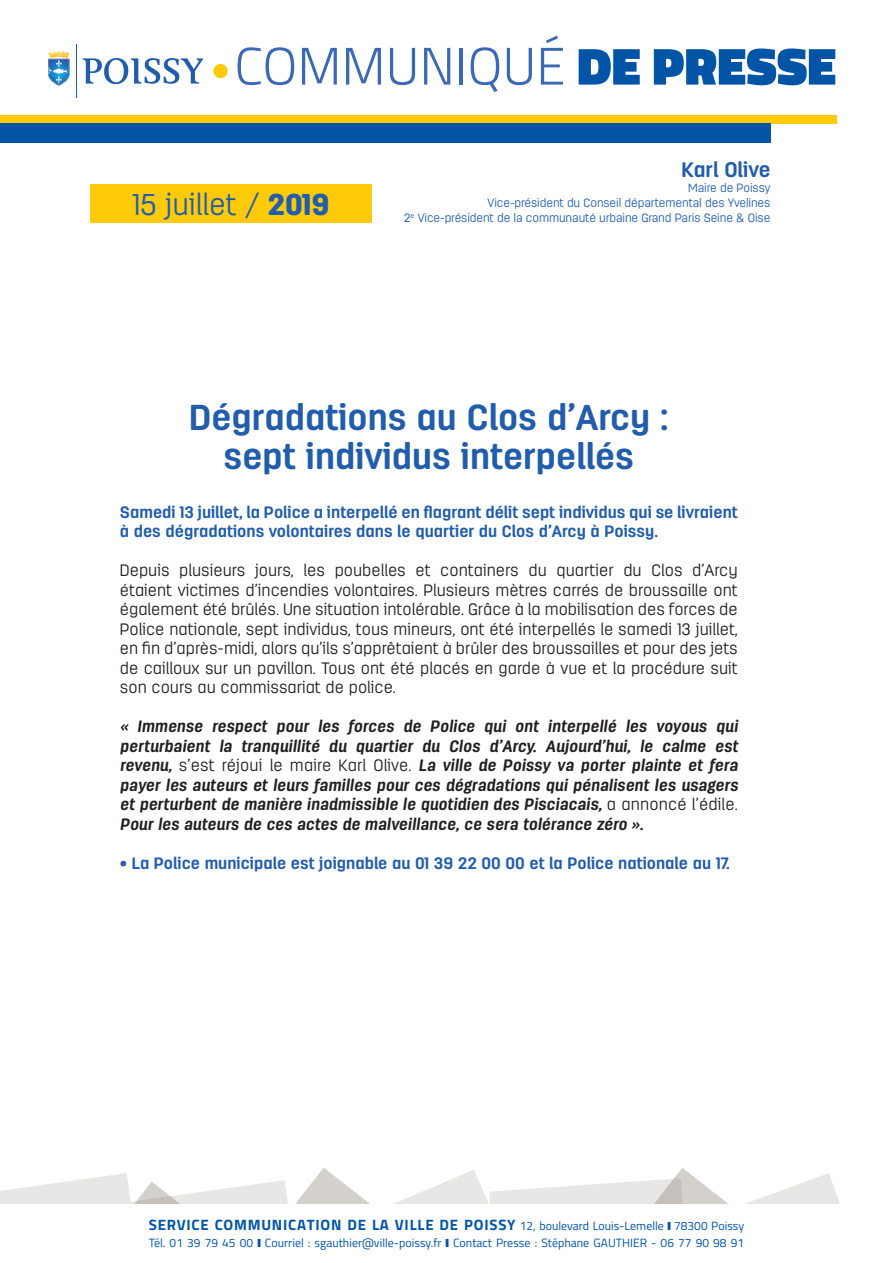
<style>
.page{position:relative;width:893px;height:1263px;background:#fff}
.page>*{position:absolute;margin:0;border:0;box-sizing:border-box;transform-origin:0 0}
.t1{font:300 52.8px "Titillium Web";color:#3c69b3}
.t2{font:700 36px/39px "Antartida Rounded";color:#215dab;text-align:center}
.t3{font:300 30px "Antartida Rounded";color:#215dab}
.t4{font:700 21px "Antartida Rounded";color:#215dab}
.t5{font:300 16.5px/19.5px "Antartida Rounded";color:#231f20;text-align:justify}
.t6{font:italic 700 16.5px/19.5px "Antartida Rounded";letter-spacing:.01em;color:#231f20;text-align:justify}
.t7{font:700 16.5px/19.5px "Antartida Rounded";color:#215dab}
.t8{font:700 15px "Titillium Web";letter-spacing:.05em;color:#0154a6}
.t9{font:300 12px/15px "Antartida Rounded";letter-spacing:-.01em;color:#215dab;text-align:right}
.t10{font:12px "Titillium Web";color:#0154a6}
.s1{font-weight:900;color:#0154a6}
.s2{font-weight:900}
.s3{font-weight:300;font-style:normal}
.s4{font-weight:400;font-size:12px}
.s5{font-weight:900;font-size:12px}
</style>
<div class="page">
<svg style="left:0;top:1168px;width:840px;height:36px"></svg>
<div style="left:0;top:115px;width:836px;height:8px;background:#feca0a"></div>
<div style="left:0;top:123px;width:770px;height:20px;background:#0154a6"></div>
<div style="left:90px;top:184px;width:282px;height:39px;background:#feca0a"></div>
<svg style="left:48px;top:51px;width:22px;height:35px"></svg>
<img style="left:53px;top:55px;width:15px;height:3px">
<img style="left:49px;top:52px;width:19px;height:3px">
<hr style="left:77px;top:44px;width:1px;height:54px;background:#215dab">
<svg style="left:83px;top:58px;width:120px;height:26px"></svg>
<div style="left:213px;top:64px;width:15px;height:14px;background:#feca0a;border-radius:50%"></div>
<h1 class="t1" style="left:234px;top:36px;width:603px">COMMUNIQUÉ <span class="s1">DE PRESSE</span></h1>
<h3 class="t3" style="left:132px;top:188px;width:199px">15 juillet / <span class="s2">2019</span></h3>
<p class="t4" style="left:681px;top:158px;width:90px">Karl Olive</p>
<p class="t9" style="left:404px;top:180px;width:368px">Maire de Poissy<br>Vice-président du Conseil départemental des Yvelines<br>2<sup>e</sup> Vice-président de la communauté urbaine Grand Paris Seine &amp; Oise</p>
<h2 class="t2" style="left:189px;top:398px;width:481px">Dégradations au Clos d’Arcy : sept individus interpellés</h2>
<p class="t7" style="left:120px;top:502px;width:619px">Samedi 13 juillet, la Police a interpellé en flagrant délit sept individus qui se livraient à des dégradations volontaires dans le quartier du Clos d’Arcy à Poissy.</p>
<p class="t5" style="left:120px;top:561px;width:619px">Depuis plusieurs jours, les poubelles et containers du quartier du Clos d’Arcy étaient victimes d’incendies volontaires. Plusieurs mètres carrés de broussaille ont également été brûlés. Une situation intolérable. Grâce à la mobilisation des forces de Police nationale, sept individus, tous mineurs, ont été interpellés le samedi 13 juillet, en fin d’après-midi, alors qu’ils s’apprêtaient à brûler des broussailles et pour des jets de cailloux sur un pavillon. Tous ont été placés en garde à vue et la procédure suit son cours au commissariat de police.</p>
<p class="t6" style="left:120px;top:717px;width:619px">« Immense respect pour les forces de Police qui ont interpellé les voyous qui perturbaient la tranquillité du quartier du Clos d’Arcy. Aujourd’hui, le calme est revenu, <span class="s3">s’est réjoui le maire Karl Olive.</span> La ville de Poissy va porter plainte et fera payer les auteurs et leurs familles pour ces dégradations qui pénalisent les usagers et perturbent de manière inadmissible le quotidien des Pisciacais, <span class="s3">a annoncé l’édile.<br></span>Pour les auteurs de ces actes de malveillance, ce sera tolérance zéro ».</p>
<p class="t7" style="left:120px;top:853px;width:611px">• La Police municipale est joignable au 01 39 22 00 00 et la Police nationale au 17.</p>
<p class="t8" style="left:149px;top:1216px;width:597px">SERVICE COMMUNICATION DE LA VILLE DE POISSY <span class="s4">12, boulevard Louis-Lemelle</span> <span class="s5">I</span> <span class="s4">78300 Poissy</span></p>
<p class="t10" style="left:149px;top:1235px;width:597px">Tél. 01 39 79 45 00 <span class="s2">I</span> Courriel : sgauthier@ville-poissy.fr <span class="s2">I</span> Contact Presse : Stéphane GAUTHIER - 06 77 90 98 91</p>
</div>
